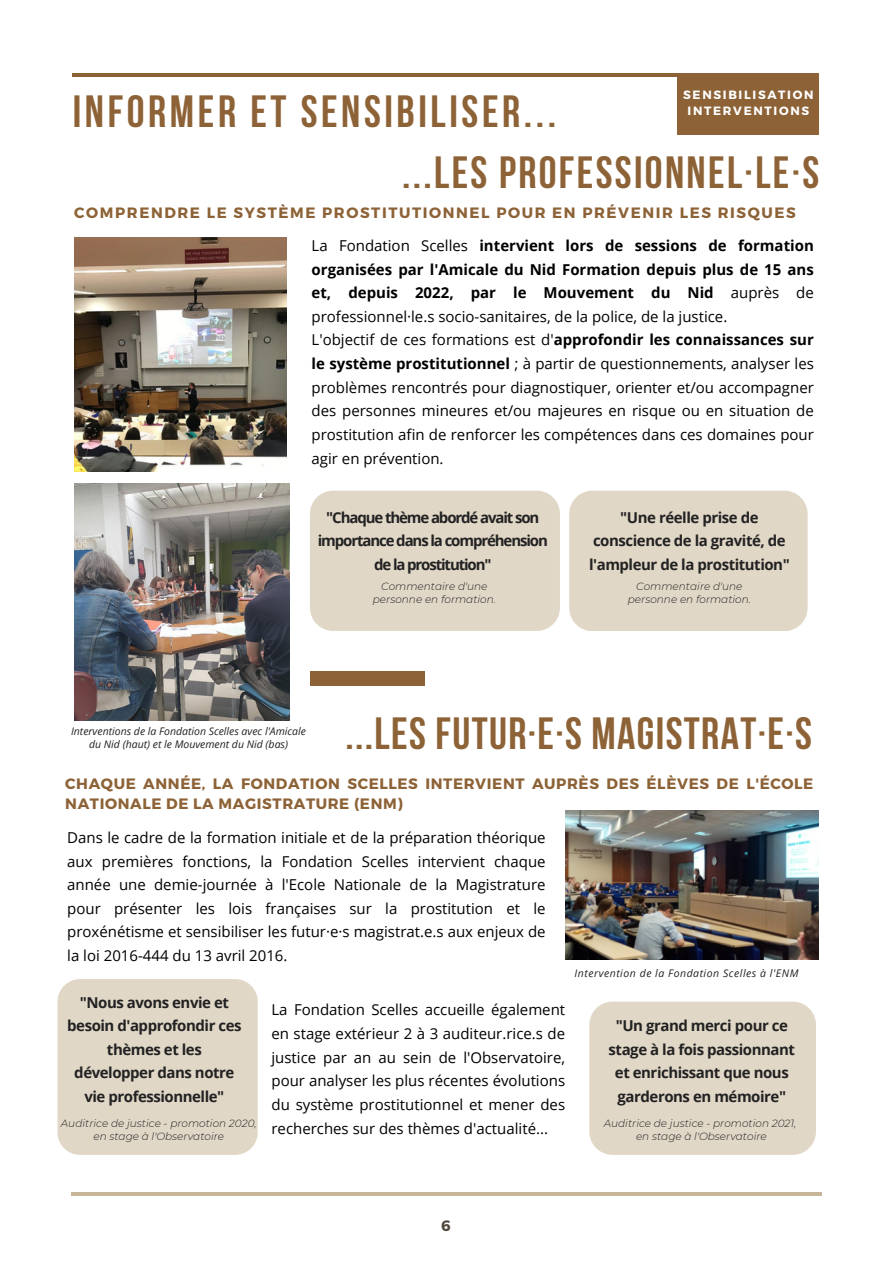
<style>
.page{position:relative;width:893px;height:1264px;background:#fff}
.page>*{position:absolute;margin:0;border:0;box-sizing:border-box;transform-origin:0 0}
.t1{font:700 45px "Bebas Neue";letter-spacing:.03em;color:#8d6236}
.t2{font:700 45px "Bebas Neue";letter-spacing:.08em;color:#8d6236}
.t3{font:700 45px "Bebas Neue";letter-spacing:.05em;color:#8d6236}
.t4{font:15px/23.5px "Open Sans";color:#000;text-align:justify}
.t5{font:700 15px/23.5px "Open Sans";letter-spacing:-.03em;color:#222;text-align:center}
.t6{font:700 15px/23.5px "Open Sans";color:#000;text-align:justify}
.t7{font:700 15px/20.2px "Montserrat";letter-spacing:.04em;color:#8d6236}
.t8{font:700 15px/23.5px "Open Sans";letter-spacing:-.075em;color:#222;text-align:center}
.t9{font:700 15px "Montserrat";letter-spacing:.105em;color:#8d6236}
.t10{font:700 15px "Montserrat";color:#52493f}
.t11{font:700 12px "Montserrat";letter-spacing:.14em;color:#fff}
.t12{font:italic 300 10.5px/13px "Montserrat";color:#222;text-align:center}
.t13{font:italic 10.5px/12.3px "Open Sans";color:#222;text-align:center}
.t14{font:italic 10.5px "Open Sans";letter-spacing:.05em;color:#222}
.s1{font-weight:400}
.s2{font-weight:700}
</style>
<div class="page">
<div style="left:310px;top:672px;width:114px;height:13px;background:#8d6236"></div>
<hr style="left:72px;top:73px;width:747px;height:4px;background:#8d6236">
<img style="left:74px;top:237px;width:213px;height:234px">
<img style="left:565px;top:810px;width:253px;height:149px">
<div style="left:310px;top:490px;width:250px;height:141px;background:#e1d7c7;border-radius:23px"></div>
<div style="left:569px;top:490px;width:238px;height:141px;background:#e1d7c7;border-radius:23px"></div>
<hr style="left:72px;top:1192px;width:749px;height:3px;background:#c8b69b">
<img style="left:74px;top:483px;width:215px;height:237px">
<div style="left:57px;top:979px;width:201px;height:175px;background:#e1d7c7;border-radius:23px"></div>
<div style="left:589px;top:1001px;width:226px;height:153px;background:#e1d7c7;border-radius:23px"></div>
<div style="left:677px;top:77px;width:142px;height:57px;background:#8d6236"></div>
<p class="t2" style="left:73px;top:93px;width:485px">INFORMER ET SENSIBILISER...</p>
<p class="t11" style="left:683px;top:87px;width:132px">SENSIBILISATION</p>
<p class="t11" style="left:687px;top:103px;width:123px">INTERVENTIONS</p>
<p class="t3" style="left:402px;top:155px;width:419px">...LES PROFESSIONNEL·LE·S</p>
<p class="t9" style="left:74px;top:203px;width:723px">COMPRENDRE LE SYSTÈME PROSTITUTIONNEL POUR EN PRÉVENIR LES RISQUES</p>
<p class="t6" style="left:311px;top:233px;width:503px"><span class="s1">La Fondation Scelles</span> intervient lors de sessions de formation organisées par l'Amicale du Nid Formation depuis plus de 15 ans et, depuis 2022, par le Mouvement du Nid <span class="s1">auprès de professionnel·le.s socio-sanitaires, de la police, de la justice.</span></p>
<p class="t4" style="left:311px;top:328px;width:503px">L'objectif de ces formations est d'<span class="s2">approfondir les connaissances sur le système prostitutionnel</span> ; à partir de questionnements, analyser les problèmes rencontrés pour diagnostiquer, orienter et/ou accompagner des personnes mineures et/ou majeures en risque ou en situation de prostitution afin de renforcer les compétences dans ces domaines pour agir en prévention.</p>
<p class="t8" style="left:318px;top:505px;width:232px">"Chaque thème abordé avait son importance dans la compréhension de la prostitution"</p>
<p class="t5" style="left:589px;top:505px;width:202px">"Une réelle prise de conscience de la gravité, de l'ampleur de la prostitution"</p>
<p class="t12" style="left:373px;top:579px;width:125px">Commentaire d'une personne en formation.</p>
<p class="t12" style="left:627px;top:579px;width:125px">Commentaire d'une personne en formation.</p>
<p class="t1" style="left:345px;top:715px;width:468px">...LES FUTUR·E·S MAGISTRAT·E·S</p>
<p class="t13" style="left:71px;top:725px;width:236px">Interventions de la Fondation Scelles avec l'Amicale du Nid (haut) et le Mouvement du Nid (bas)</p>
<p class="t7" style="left:65px;top:772px;width:749px">CHAQUE ANNÉE, LA FONDATION SCELLES INTERVIENT AUPRÈS DES ÉLÈVES DE L'ÉCOLE<br>NATIONALE DE LA MAGISTRATURE (ENM)</p>
<p class="t4" style="left:67px;top:825px;width:480px">Dans le cadre de la formation initiale et de la préparation théorique aux premières fonctions, la Fondation Scelles intervient chaque année une demie-journée à l'Ecole Nationale de la Magistrature pour présenter les lois françaises sur la prostitution et le proxénétisme et sensibiliser les futur·e·s magistrat.e.s aux enjeux de la loi 2016-444 du 13 avril 2016.</p>
<p class="t5" style="left:67px;top:989px;width:176px">"Nous avons envie et besoin d'approfondir ces thèmes et les développer dans notre vie professionnelle"</p>
<p class="t12" style="left:61px;top:1116px;width:197px">Auditrice de justice - promotion 2020, en stage à l'Observatoire</p>
<p class="t14" style="left:574px;top:965px;width:225px">Intervention de la Fondation Scelles à l'ENM</p>
<p class="t4" style="left:271px;top:997px;width:295px">La Fondation Scelles accueille également en stage extérieur 2 à 3 auditeur.rice.s de justice par an au sein de l'Observatoire, pour analyser les plus récentes évolutions du système prostitutionnel et mener des recherches sur des thèmes d'actualité...</p>
<p class="t5" style="left:608px;top:1013px;width:188px">"Un grand merci pour ce stage à la fois passionnant et enrichissant que nous garderons en mémoire"</p>
<p class="t12" style="left:603px;top:1116px;width:194px">Auditrice de justice - promotion 2021,</p>
<p class="t12" style="left:636px;top:1129px;width:132px">en stage à l'Observatoire</p>
<p class="t10" style="left:441px;top:1215px;width:11px">6</p>
</div>
